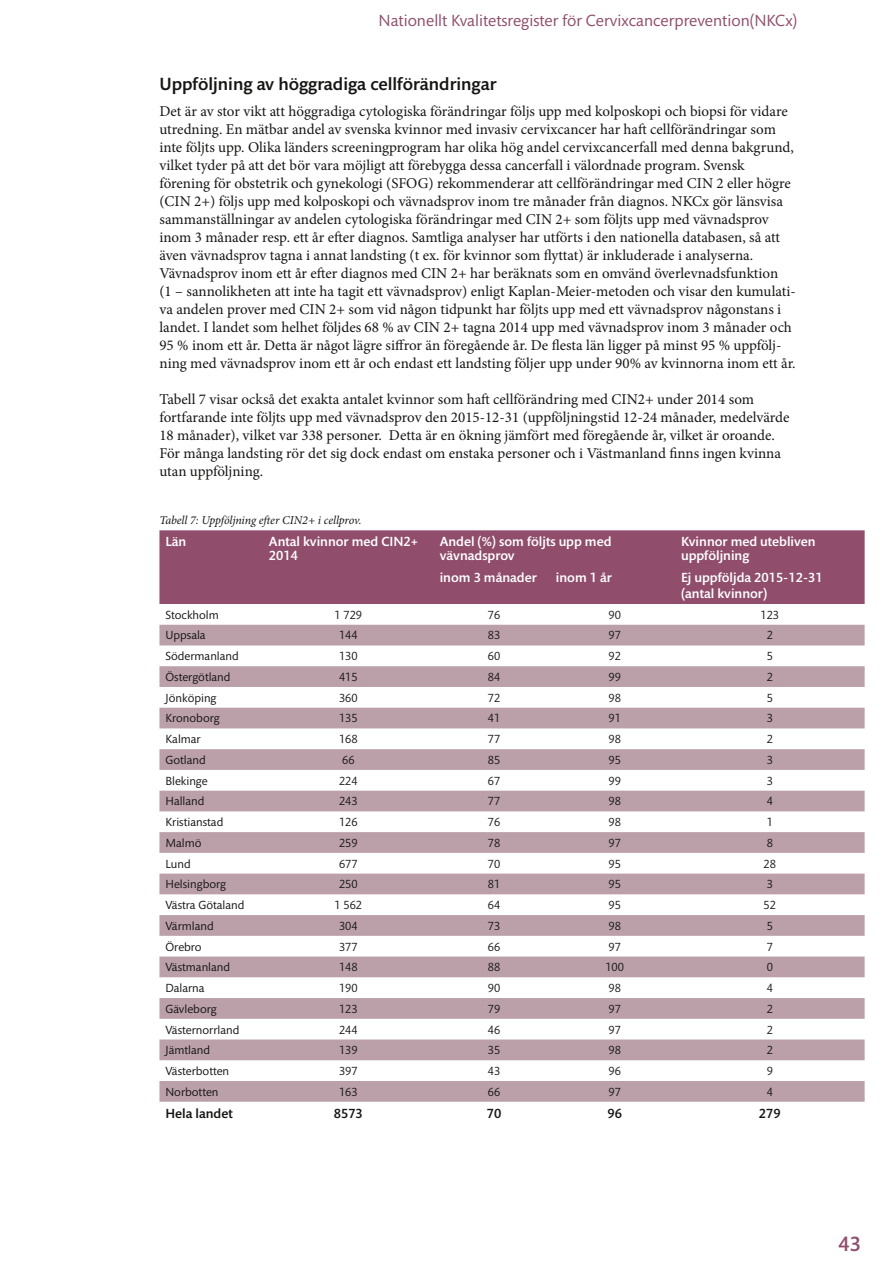
<style>
.page{position:relative;width:893px;height:1263px;background:#fff}
.page>*{position:absolute;margin:0;border:0;box-sizing:border-box;transform-origin:0 0}
.t1{font:500 21px "Mundo Sans Std";color:#904d6c}
.t2{font:500 18px "Mundo Sans Std";color:#161614}
.t3{font:16.5px "Mundo Sans Pro";color:#904d6c}
.t4{font:15px/18px "Minion Pro";letter-spacing:-.005em;color:#161614}
.t5{font:500 13.5px/13.5px "Mundo Sans Std";color:#fff}
.t6{font:500 13.5px "Mundo Sans Std";color:#161614}
.t7{font:12px "Mundo Sans Std";color:#161614}
.t8{font:italic 12px "Minion Pro";letter-spacing:-.01em;color:#161614}
</style>
<div class="page">
<div style="left:159px;top:530px;width:706px;height:74px;background:#904d6c"></div>
<svg style="left:159px;top:625px;width:706px;height:477px"></svg>
<p class="t3" style="left:379px;top:11px;width:420px">Nationellt Kvalitetsregister för Cervixcancerprevention(NKCx)</p>
<p class="t2" style="left:159px;top:74px;width:339px">Uppföljning av höggradiga cellförändringar</p>
<p class="t4" style="left:159px;top:102px;width:638px">Det är av stor vikt att höggradiga cytologiska förändringar följs upp med kolposkopi och biopsi för vidare utredning. En mätbar andel av svenska kvinnor med invasiv cervixcancer har haft cellförändringar som inte följts upp. Olika länders screeningprogram har olika hög andel cervixcancerfall med denna bakgrund, vilket tyder på att det bör vara möjligt att förebygga dessa cancerfall i välordnade program. Svensk förening för obstetrik och gynekologi (SFOG) rekommenderar att cellförändringar med CIN 2 eller högre (CIN 2+) följs upp med kolposkopi och vävnadsprov inom tre månader från diagnos. NKCx gör länsvisa sammanställningar av andelen cytologiska förändringar med CIN 2+ som följts upp med vävnadsprov inom 3 månader resp. ett år efter diagnos. Samtliga analyser har utförts i den nationella databasen, så att även vävnadsprov tagna i annat landsting (t ex. för kvinnor som flyttat) är inkluderade i analyserna.<br>Vävnadsprov inom ett år efter diagnos med CIN 2+ har beräknats som en omvänd överlevnadsfunktion<br>(1 – sannolikheten att inte ha tagit ett vävnadsprov) enligt Kaplan-Meier-metoden och visar den kumulati&shy;va andelen prover med CIN 2+ som vid någon tidpunkt har följts upp med ett vävnadsprov någonstans i landet. I landet som helhet följdes 68 % av CIN 2+ tagna 2014 upp med vävnadsprov inom 3 månader och 95 % inom ett år. Detta är något lägre siffror än föregående år. De flesta län ligger på minst 95 % uppfölj&shy;ning med vävnadsprov inom ett år och endast ett landsting följer upp under 90% av kvinnorna inom ett år.</p>
<p class="t4" style="left:159px;top:390px;width:631px">Tabell 7 visar också det exakta antalet kvinnor som haft cellförändring med CIN2+ under 2014 som fortfarande inte följts upp med vävnadsprov den 2015-12-31 (uppföljningstid 12-24 månader, medelvärde 18 månader), vilket var 338 personer. Detta är en ökning jämfört med föregående år, vilket är oroande.<br>För många landsting rör det sig dock endast om enstaka personer och i Västmanland finns ingen kvinna utan uppföljning.</p>
<p class="t8" style="left:159px;top:512px;width:204px">Tabell 7: Uppföljning efter CIN2+ i cellprov.</p>
<p class="t5" style="left:165px;top:535px;width:22px">Län</p>
<p class="t5" style="left:269px;top:535px;width:151px">Antal kvinnor med CIN2+<br>2014</p>
<p class="t5" style="left:440px;top:535px;width:173px">Andel (%) som följts upp med vävnadsprov</p>
<p class="t5" style="left:681px;top:535px;width:136px">Kvinnor med utebliven uppföljning</p>
<p class="t5" style="left:440px;top:571px;width:99px">inom 3 månader</p>
<p class="t5" style="left:556px;top:571px;width:58px">inom 1 år</p>
<p class="t5" style="left:681px;top:569px;width:143px;line-height:16.5px">Ej uppföljda 2015-12-31 (antal kvinnor)</p>
<p class="t7" style="left:165px;top:608px;width:55px">Stockholm</p>
<p class="t7" style="left:335px;top:608px;width:29px">1 729</p>
<p class="t7" style="left:488px;top:608px;width:14px">76</p>
<p class="t7" style="left:608px;top:608px;width:14px">90</p>
<p class="t7" style="left:760px;top:608px;width:20px">123</p>
<p class="t7" style="left:165px;top:629px;width:42px">Uppsala</p>
<p class="t7" style="left:339px;top:629px;width:20px">144</p>
<p class="t7" style="left:488px;top:629px;width:14px">83</p>
<p class="t7" style="left:608px;top:629px;width:14px">97</p>
<p class="t7" style="left:767px;top:629px;width:8px">2</p>
<p class="t7" style="left:165px;top:650px;width:75px">Södermanland</p>
<p class="t7" style="left:339px;top:650px;width:20px">130</p>
<p class="t7" style="left:488px;top:650px;width:14px">60</p>
<p class="t7" style="left:608px;top:650px;width:14px">92</p>
<p class="t7" style="left:767px;top:650px;width:8px">5</p>
<p class="t7" style="left:165px;top:670px;width:67px">Östergötland</p>
<p class="t7" style="left:339px;top:670px;width:20px">415</p>
<p class="t7" style="left:488px;top:670px;width:14px">84</p>
<p class="t7" style="left:608px;top:670px;width:14px">99</p>
<p class="t7" style="left:767px;top:670px;width:8px">2</p>
<p class="t7" style="left:165px;top:691px;width:53px">Jönköping</p>
<p class="t7" style="left:339px;top:691px;width:20px">360</p>
<p class="t7" style="left:488px;top:691px;width:14px">72</p>
<p class="t7" style="left:608px;top:691px;width:14px">98</p>
<p class="t7" style="left:767px;top:691px;width:8px">5</p>
<p class="t7" style="left:165px;top:712px;width:56px">Kronoborg</p>
<p class="t7" style="left:339px;top:712px;width:20px">135</p>
<p class="t7" style="left:488px;top:712px;width:14px">41</p>
<p class="t7" style="left:608px;top:712px;width:14px">91</p>
<p class="t7" style="left:767px;top:712px;width:8px">3</p>
<p class="t7" style="left:165px;top:733px;width:37px">Kalmar</p>
<p class="t7" style="left:339px;top:733px;width:20px">168</p>
<p class="t7" style="left:488px;top:733px;width:14px">77</p>
<p class="t7" style="left:608px;top:733px;width:14px">98</p>
<p class="t7" style="left:767px;top:733px;width:8px">2</p>
<p class="t7" style="left:165px;top:753px;width:42px">Gotland</p>
<p class="t7" style="left:342px;top:753px;width:14px">66</p>
<p class="t7" style="left:488px;top:753px;width:14px">85</p>
<p class="t7" style="left:608px;top:753px;width:14px">95</p>
<p class="t7" style="left:767px;top:753px;width:8px">3</p>
<p class="t7" style="left:165px;top:774px;width:44px">Blekinge</p>
<p class="t7" style="left:339px;top:774px;width:20px">224</p>
<p class="t7" style="left:488px;top:774px;width:14px">67</p>
<p class="t7" style="left:608px;top:774px;width:14px">99</p>
<p class="t7" style="left:767px;top:774px;width:8px">3</p>
<p class="t7" style="left:165px;top:795px;width:41px">Halland</p>
<p class="t7" style="left:339px;top:795px;width:20px">243</p>
<p class="t7" style="left:488px;top:795px;width:14px">77</p>
<p class="t7" style="left:608px;top:795px;width:14px">98</p>
<p class="t7" style="left:767px;top:795px;width:8px">4</p>
<p class="t7" style="left:165px;top:816px;width:59px">Kristianstad</p>
<p class="t7" style="left:339px;top:816px;width:20px">126</p>
<p class="t7" style="left:488px;top:816px;width:14px">76</p>
<p class="t7" style="left:608px;top:816px;width:14px">98</p>
<p class="t7" style="left:767px;top:816px;width:8px">1</p>
<p class="t7" style="left:165px;top:836px;width:38px">Malmö</p>
<p class="t7" style="left:339px;top:836px;width:20px">259</p>
<p class="t7" style="left:488px;top:836px;width:14px">78</p>
<p class="t7" style="left:608px;top:836px;width:14px">97</p>
<p class="t7" style="left:767px;top:836px;width:8px">8</p>
<p class="t7" style="left:165px;top:857px;width:27px">Lund</p>
<p class="t7" style="left:339px;top:857px;width:20px">677</p>
<p class="t7" style="left:488px;top:857px;width:14px">70</p>
<p class="t7" style="left:608px;top:857px;width:14px">95</p>
<p class="t7" style="left:764px;top:857px;width:14px">28</p>
<p class="t7" style="left:165px;top:878px;width:62px">Helsingborg</p>
<p class="t7" style="left:339px;top:878px;width:20px">250</p>
<p class="t7" style="left:488px;top:878px;width:14px">81</p>
<p class="t7" style="left:608px;top:878px;width:14px">95</p>
<p class="t7" style="left:767px;top:878px;width:8px">3</p>
<p class="t7" style="left:165px;top:899px;width:80px">Västra Götaland</p>
<p class="t7" style="left:335px;top:899px;width:29px">1 562</p>
<p class="t7" style="left:488px;top:899px;width:14px">64</p>
<p class="t7" style="left:608px;top:899px;width:14px">95</p>
<p class="t7" style="left:764px;top:899px;width:14px">52</p>
<p class="t7" style="left:165px;top:919px;width:50px">Värmland</p>
<p class="t7" style="left:339px;top:919px;width:20px">304</p>
<p class="t7" style="left:488px;top:919px;width:14px">73</p>
<p class="t7" style="left:608px;top:919px;width:14px">98</p>
<p class="t7" style="left:767px;top:919px;width:8px">5</p>
<p class="t7" style="left:165px;top:940px;width:38px">Örebro</p>
<p class="t7" style="left:339px;top:940px;width:20px">377</p>
<p class="t7" style="left:488px;top:940px;width:14px">66</p>
<p class="t7" style="left:608px;top:940px;width:14px">97</p>
<p class="t7" style="left:767px;top:940px;width:8px">7</p>
<p class="t7" style="left:165px;top:961px;width:66px">Västmanland</p>
<p class="t7" style="left:339px;top:961px;width:20px">148</p>
<p class="t7" style="left:488px;top:961px;width:14px">88</p>
<p class="t7" style="left:605px;top:961px;width:20px">100</p>
<p class="t7" style="left:767px;top:961px;width:8px">0</p>
<p class="t7" style="left:165px;top:981px;width:41px">Dalarna</p>
<p class="t7" style="left:339px;top:981px;width:20px">190</p>
<p class="t7" style="left:488px;top:981px;width:14px">90</p>
<p class="t7" style="left:608px;top:981px;width:14px">98</p>
<p class="t7" style="left:767px;top:981px;width:8px">4</p>
<p class="t7" style="left:165px;top:1002px;width:53px">Gävleborg</p>
<p class="t7" style="left:339px;top:1002px;width:20px">123</p>
<p class="t7" style="left:488px;top:1002px;width:14px">79</p>
<p class="t7" style="left:608px;top:1002px;width:14px">97</p>
<p class="t7" style="left:767px;top:1002px;width:8px">2</p>
<p class="t7" style="left:165px;top:1023px;width:75px">Västernorrland</p>
<p class="t7" style="left:339px;top:1023px;width:20px">244</p>
<p class="t7" style="left:488px;top:1023px;width:14px">46</p>
<p class="t7" style="left:608px;top:1023px;width:14px">97</p>
<p class="t7" style="left:767px;top:1023px;width:8px">2</p>
<p class="t7" style="left:165px;top:1044px;width:46px">Jämtland</p>
<p class="t7" style="left:339px;top:1044px;width:20px">139</p>
<p class="t7" style="left:488px;top:1044px;width:14px">35</p>
<p class="t7" style="left:608px;top:1044px;width:14px">98</p>
<p class="t7" style="left:767px;top:1044px;width:8px">2</p>
<p class="t7" style="left:165px;top:1064px;width:65px">Västerbotten</p>
<p class="t7" style="left:339px;top:1064px;width:20px">397</p>
<p class="t7" style="left:488px;top:1064px;width:14px">43</p>
<p class="t7" style="left:608px;top:1064px;width:14px">96</p>
<p class="t7" style="left:767px;top:1064px;width:8px">9</p>
<p class="t7" style="left:165px;top:1085px;width:55px">Norbotten</p>
<p class="t7" style="left:339px;top:1085px;width:20px">163</p>
<p class="t7" style="left:488px;top:1085px;width:14px">66</p>
<p class="t7" style="left:608px;top:1085px;width:14px">97</p>
<p class="t7" style="left:767px;top:1085px;width:8px">4</p>
<p class="t6" style="left:165px;top:1106px;width:69px">Hela landet</p>
<p class="t6" style="left:334px;top:1106px;width:30px">8573</p>
<p class="t6" style="left:487px;top:1106px;width:16px">70</p>
<p class="t6" style="left:607px;top:1106px;width:16px">96</p>
<p class="t6" style="left:759px;top:1106px;width:23px">279</p>
<h1 class="t1" style="left:838px;top:1232px;width:24px">43</h1>
</div>
